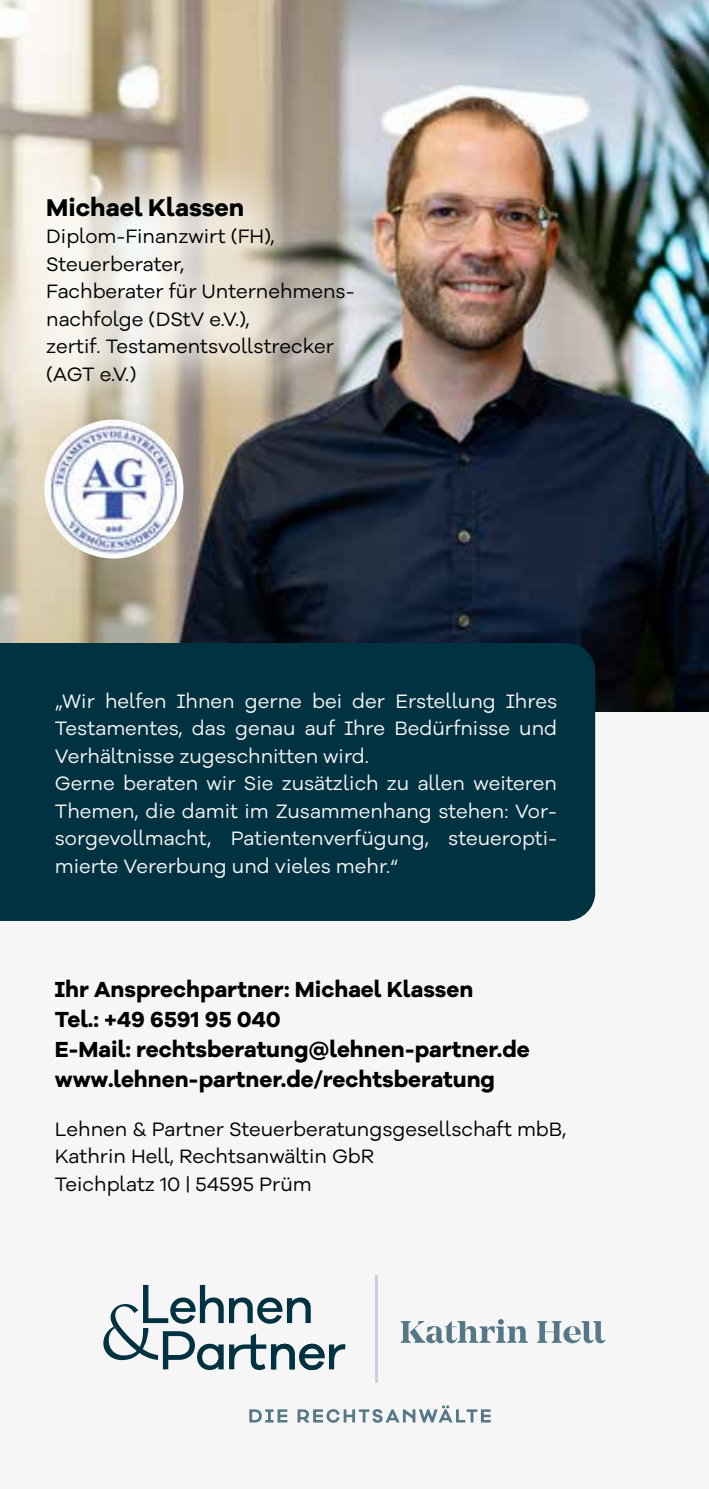
<style>
.page{position:relative;width:709px;height:1489px;background:#fff}
.page>*{position:absolute;margin:0;border:0;box-sizing:border-box;transform-origin:0 0}
.t1{font:700 25px "Galano Grotesque Alt";color:#000}
.t2{font:700 22.5px/30px "Galano Grotesque Alt";color:#000}
.t3{font:20px/27.5px "Galano Grotesque Alt";color:#f6f6f6}
.t4{font:20px/27.5px "Galano Grotesque Alt";color:#000}
</style>
<div class="page">
<div style="left:0;top:0;width:709px;height:1488px;background:#f6f6f6"></div>
<img style="left:0;top:0;width:708px;height:711px">
<div style="left:0;top:643px;width:595px;height:277px;background:#003241"></div>
<hr style="left:708px;top:0;width:1px;height:464px;background:#003241">
<img style="left:708px;top:276px;width:1px;height:436px">
<svg style="left:103px;top:1284px;width:242px;height:85px"></svg>
<svg style="left:249px;top:1405px;width:242px;height:17px"></svg>
<hr style="left:374px;top:1275px;width:3px;height:107px;background:#c6d0d8">
<svg style="left:400px;top:1319px;width:128px;height:24px"></svg>
<svg style="left:537px;top:1321px;width:68px;height:22px"></svg>
<div style="left:0;top:138px;width:410px;height:302px;background:#fff;opacity:.75"></div>
<img style="left:46px;top:421px;width:136px;height:136px">
<p class="t1" style="left:46px;top:191px;width:200px">Michael Klassen</p>
<p class="t4" style="left:46px;top:222px;width:310px">Diplom-Finanzwirt (FH),<br>Steuerberater,<br>Fachberater für Unternehmens&shy;nachfolge (DStV e.V.),<br>zertif. Testamentsvollstrecker (AGT e.V.)</p>
<p class="t3" style="left:55px;top:686px;width:504px">„Wir helfen Ihnen gerne bei der Erstellung Ihres Testamentes, das genau auf Ihre Bedürfnisse und Verhältnisse zugeschnitten wird.<br>Gerne beraten wir Sie zusätzlich zu allen weiteren Themen, die damit im Zusammenhang stehen: Vor&shy;sorgevollmacht, Patientenverfügung, steueropti&shy;mierte Vererbung und vieles mehr.“</p>
<p class="t2" style="left:55px;top:973px;width:476px">Ihr Ansprechpartner: Michael Klassen<br>Tel.: +49 6591 95 040<br>E-Mail: rechtsberatung@lehnen-partner.de www.lehnen-partner.de/rechtsberatung</p>
<p class="t4" style="left:55px;top:1114px;width:513px">Lehnen &amp; Partner Steuerberatungsgesellschaft mbB,<br>Kathrin Hell, Rechtsanwältin GbR<br>Teichplatz 10 | 54595 Prüm</p>
</div>
